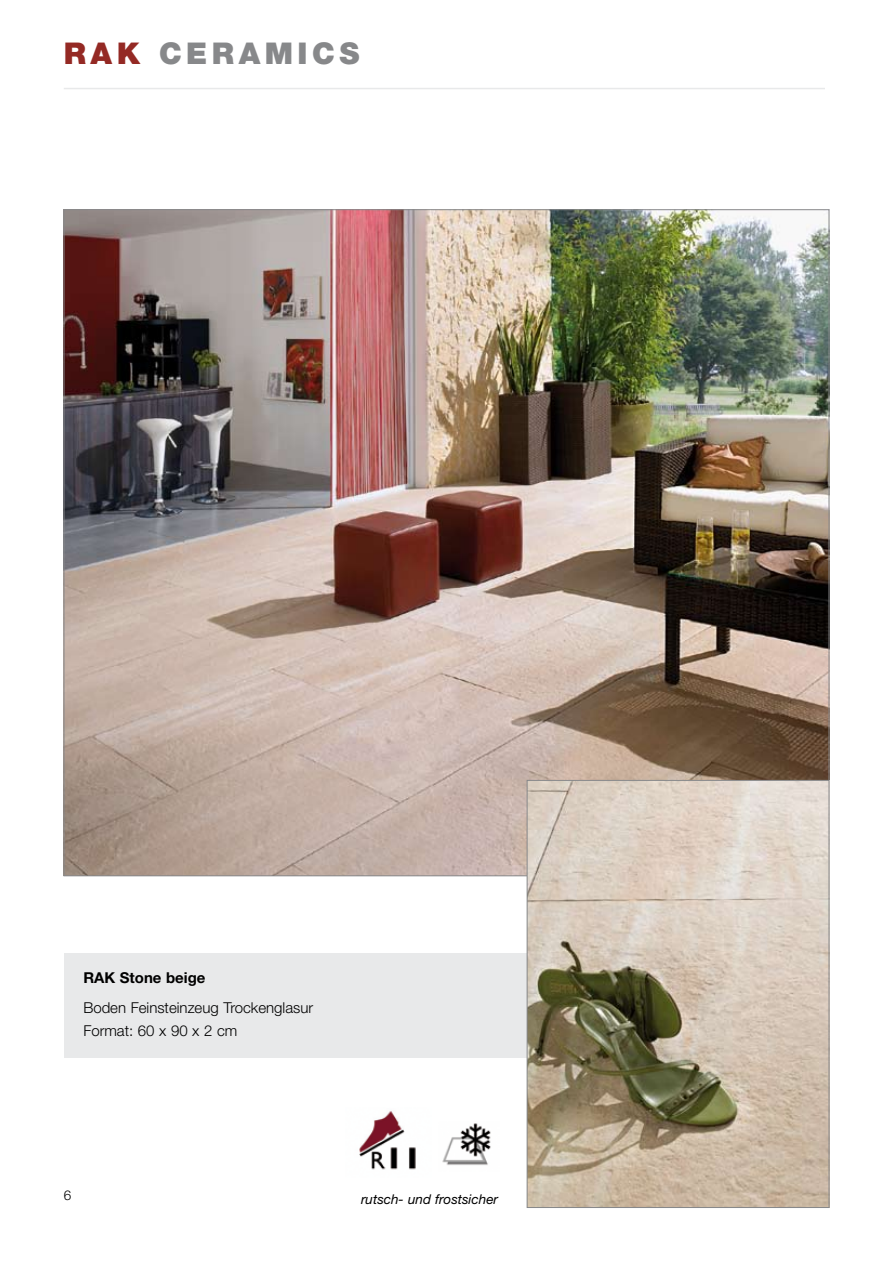
<style>
.page{position:relative;width:893px;height:1263px;background:#fff}
.page>*{position:absolute;margin:0;border:0;box-sizing:border-box;transform-origin:0 0}
.t1{font:900 30px "Helvetica Neue LT Pro";letter-spacing:.15em;color:#87888a}
.t2{font:300 15px/22.5px "Helvetica Neue LT Pro";color:#000}
.t3{font:700 15px "Helvetica Neue LT Pro";color:#000}
.t4{font:italic 13.5px "Helvetica Neue LT Pro";color:#000}
.t5{font:300 13.5px "Helvetica Neue LT Pro";color:#000}
.s1{color:#942924}
</style>
<div class="page">
<div style="left:64px;top:952px;width:752px;height:105px;background:#e8e9ea"></div>
<img style="left:66px;top:211px;width:761px;height:663px">
<img style="left:529px;top:782px;width:298px;height:424px">
<div style="left:527px;top:780px;width:302px;height:428px;border:1px solid #87888a"></div>
<hr style="left:64px;top:88px;width:761px;height:1px;background:#e8e9ea">
<img style="left:359px;top:1111px;width:57px;height:59px">
<img style="left:442px;top:1123px;width:49px;height:42px">
<h1 class="t1" style="left:64px;top:35px;width:297px"><span class="s1">RAK</span> CERAMICS</h1>
<p class="t3" style="left:83px;top:968px;width:124px">RAK Stone beige</p>
<p class="t2" style="left:83px;top:996px;width:231px">Boden Feinsteinzeug Trockenglasur<br>Format: 60 x 90 x 2 cm</p>
<p class="t5" style="left:64px;top:1187px;width:9px">6</p>
<p class="t4" style="left:361px;top:1190px;width:139px">rutsch- und frostsicher</p>
</div>
